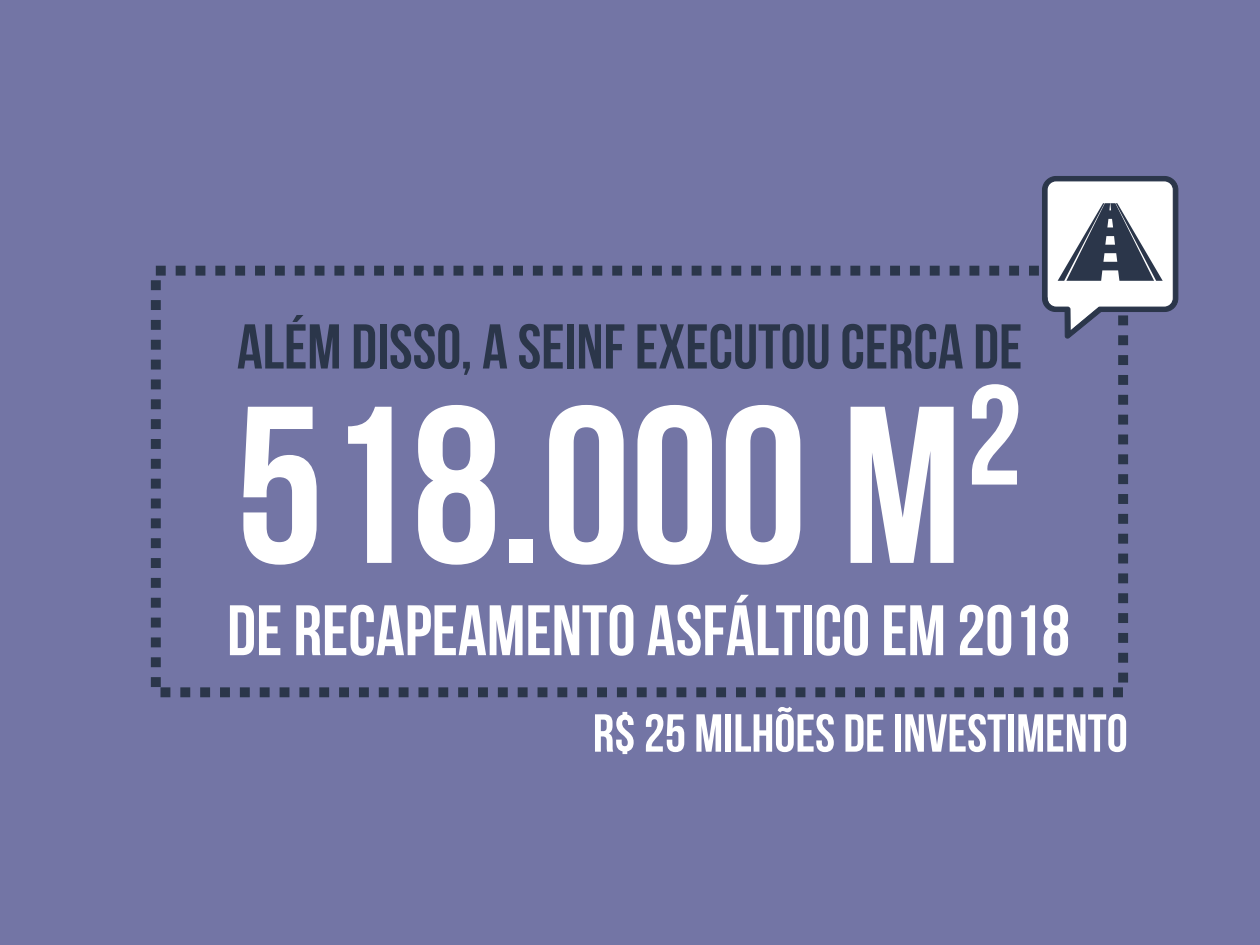
<style>
.page{position:relative;width:1260px;height:945px;background:#7375a5}
.page>*{position:absolute;margin:0;border:0;box-sizing:border-box;transform-origin:0 0}
.t1{font:700 223.12px "Bebas Neue";color:#fff}
.t2{font:700 71.23px "Bebas Neue";color:#fff}
.t3{font:700 63.18px "Bebas Neue";color:#2b364a}
.t4{font:700 53.38px "Bebas Neue";color:#fff}
</style>
<div class="page">
<div style="left:151px;top:266px;width:977px;height:431px;border:10px dashed #2b364a"></div>
<svg style="left:1042px;top:176px;width:136px;height:162px;background:#a7abb8"></svg>
<p class="t3" style="left:237px;top:321px;width:787px">ALÉM DISSO, A SEINF EXECUTOU CERCA DE</p>
<h1 class="t1" style="left:236px;top:396px;width:791px">518.000 M²</h1>
<p class="t2" style="left:227px;top:602px;width:844px">DE RECAPEAMENTO ASFÁLTICO EM 2018</p>
<p class="t4" style="left:593px;top:712px;width:536px">R$ 25 MILHÕES DE INVESTIMENTO</p>
</div>
